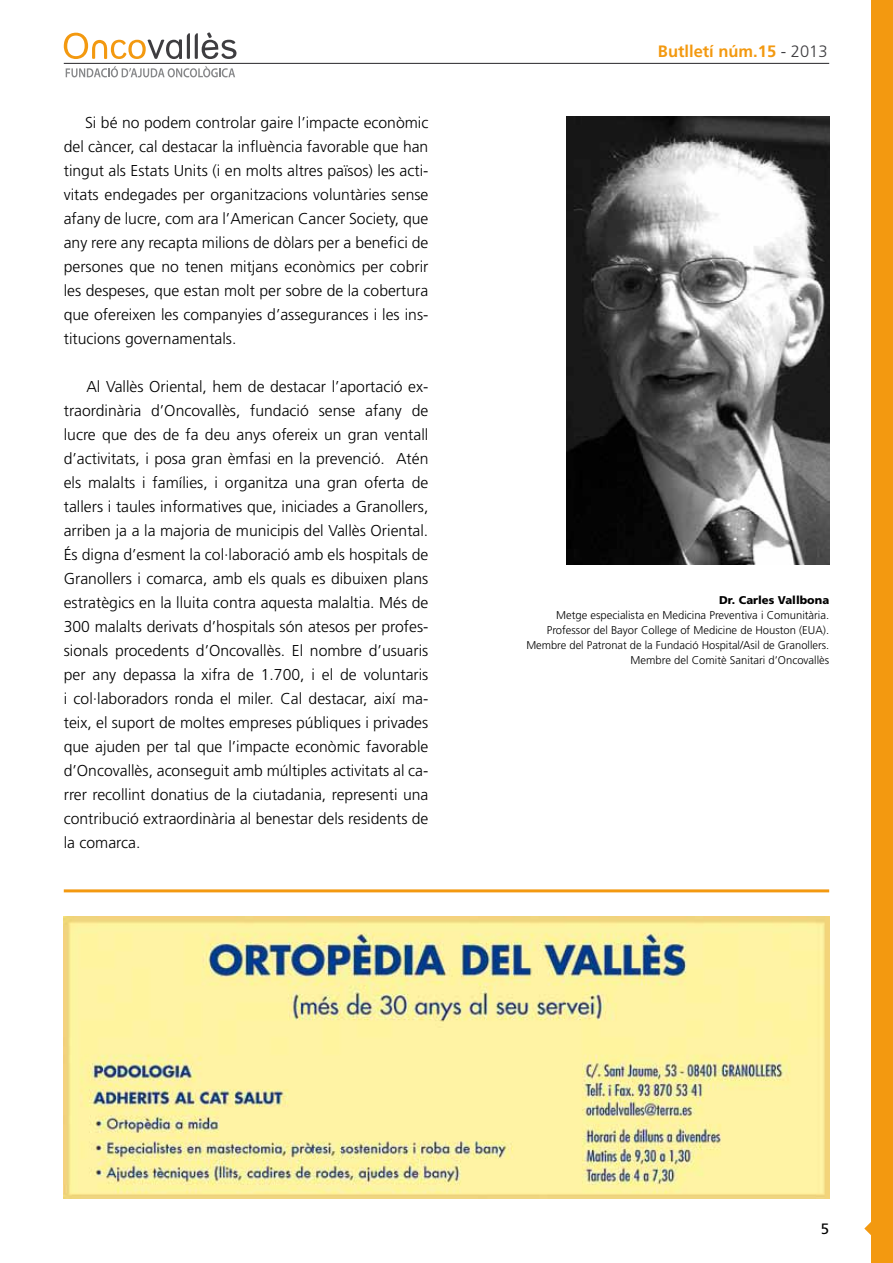
<style>
.page{position:relative;width:893px;height:1263px;background:#fff}
.page>*{position:absolute;margin:0;border:0;box-sizing:border-box;transform-origin:0 0}
.t1{font:700 16.5px "Frutiger";color:#f39910}
.t2{font:300 15.75px/24px "Frutiger";color:#000;text-align:justify}
.t3{font:15px "Frutiger";color:#000}
.t4{font:300 11.25px/15px "Frutiger";color:#000;text-align:right}
.t5{font:900 11.25px "Frutiger";color:#000}
.s1{font-weight:300;color:#3e3d40}
</style>
<div class="page">
<svg style="left:64px;top:33px;width:172px;height:26px"></svg>
<svg style="left:66px;top:66px;width:169px;height:11px"></svg>
<hr style="left:64px;top:63px;width:765px;height:1px;background:#3e3d40">
<div style="left:872px;top:0;width:21px;height:1263px;background:#f39910"></div>
<svg style="left:864px;top:1221px;width:8px;height:15px"></svg>
<img style="left:64px;top:916px;width:765px;height:283px">
<hr style="left:64px;top:889px;width:765px;height:3px;background:#f39910">
<img style="left:567px;top:116px;width:262px;height:448px">
<p class="t2" style="left:64px;top:111px;width:366px;text-indent:21px">Si bé no podem controlar gaire l’impacte econòmic del càncer, cal destacar la influència favorable que han tingut als Estats Units (i en molts altres països) les acti&shy;vitats endegades per organitzacions voluntàries sense afany de lucre, com ara l’American Cancer Society, que any rere any recapta milions de dòlars per a benefici de persones que no tenen mitjans econòmics per cobrir les despeses, que estan molt per sobre de la cobertura que ofereixen les companyies d’assegurances i les ins&shy;titucions governamentals.</p>
<p class="t2" style="left:64px;top:375px;width:366px;text-indent:23px">Al Vallès Oriental, hem de destacar l’aportació ex&shy;traordinària d’Oncovallès, fundació sense afany de lucre que des de fa deu anys ofereix un gran ventall d’activitats, i posa gran èmfasi en la prevenció. Atén els malalts i famílies, i organitza una gran oferta de tallers i taules informatives que, iniciades a Granollers, arriben ja a la majoria de municipis del Vallès Oriental.<br>És digna d’esment la col·laboració amb els hospitals de Granollers i comarca, amb els quals es dibuixen plans estratègics en la lluita contra aquesta malaltia. Més de 300 malalts derivats d’hospitals són atesos per profes&shy;sionals procedents d’Oncovallès. El nombre d’usuaris per any depassa la xifra de 1.700, i el de voluntaris i col·laboradors ronda el miler. Cal destacar, així ma&shy;teix, el suport de moltes empreses públiques i privades que ajuden per tal que l’impacte econòmic favorable d’Oncovallès, aconseguit amb múltiples activitats al ca&shy;rrer recollint donatius de la ciutadania, representi una contribució extraordinària al benestar dels residents de la comarca.</p>
<p class="t1" style="left:658px;top:42px;width:171px">Butlletí núm.15 <span class="s1">- 2013</span></p>
<p class="t5" style="left:719px;top:593px;width:111px">Dr. Carles Vallbona</p>
<p class="t4" style="left:526px;top:608px;width:304px">Metge especialista en Medicina Preventiva i Comunitària.<br>Professor del Bayor College of Medicine de Houston (EUA).<br>Membre del Patronat de la Fundació Hospital/Asil de Granollers.<br>Membre del Comitè Sanitari d’Oncovallès</p>
<p class="t3" style="left:821px;top:1220px;width:10px">5</p>
</div>
